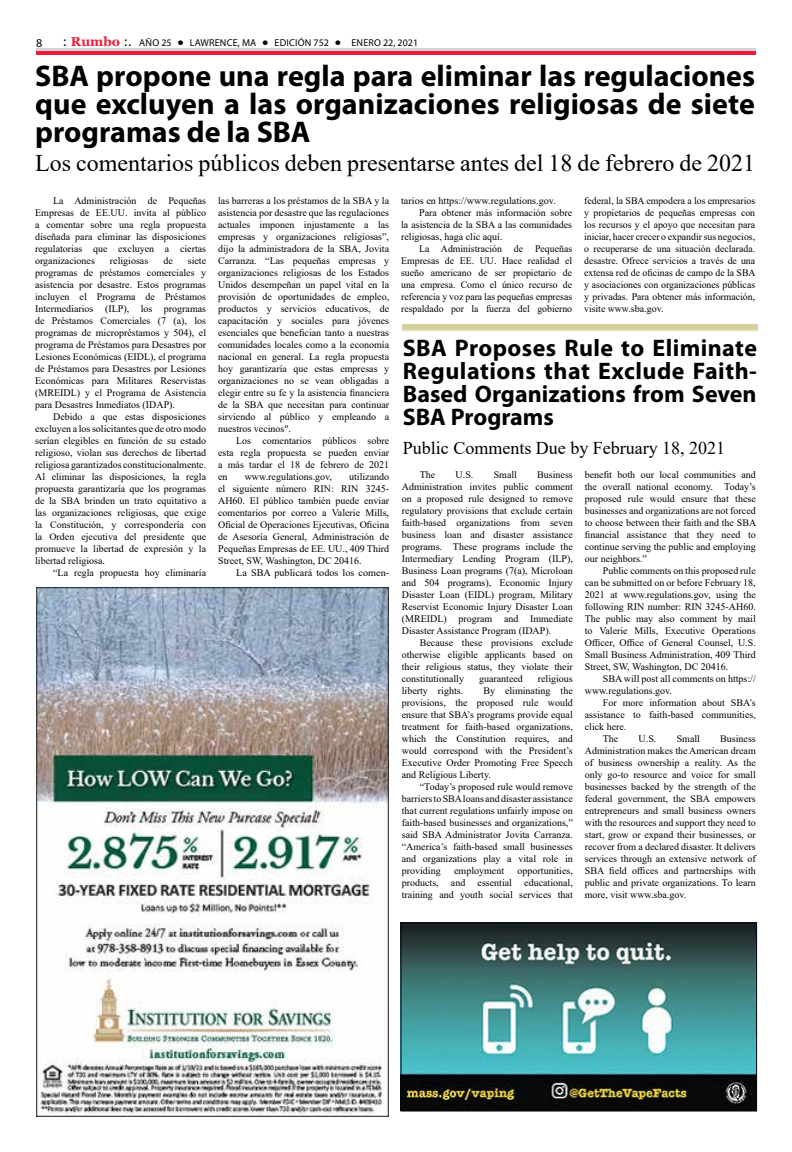
<style>
.page{position:relative;width:792px;height:1152px;background:#fff}
.page>*{position:absolute;margin:0;border:0;box-sizing:border-box;transform-origin:0 0}
.t1{font:700 30px/28px "Myriad Pro";letter-spacing:.005em;color:#000;text-align:justify}
.t2{font:700 24px/23px "Myriad Pro";color:#000;text-align:justify}
.t3{font:24px "Times New Roman";color:#000}
.t4{font:18px "Times New Roman";color:#000}
.t5{font:12px "Myriad Pro";color:#000}
.t6{font:10px/12px "Times New Roman";color:#000;text-align:justify}
.t7{font:10px "Myriad Pro";letter-spacing:.02em;color:#000}
.s1{font-family:"Tahoma";font-size:12px}
.s2{font-family:"Georgia";font-weight:700;font-size:13px;color:#ed1a3b}
.s3{font-family:"Tahoma";font-weight:700;color:#fff}
</style>
<div class="page">
<div style="left:36px;top:50px;width:720px;height:5px;background:#ed1a3b"></div>
<hr style="left:36px;top:48px;width:720px;height:2px;background:#d1d3d4">
<img style="left:403px;top:925px;width:352px;height:184px">
<div style="left:401px;top:923px;width:356px;height:188px;border:1px solid #000711"></div>
<svg style="left:402px;top:324px;width:356px;height:8px;background:#dcd6aa"></svg>
<img style="left:36px;top:587px;width:353px;height:529px">
<p class="t5" style="left:36px;top:36px;width:8px">8</p>
<p class="t7" style="left:63px;top:36px;width:357px"><span class="s1">:</span> <span class="s2">Rumbo</span> <span class="s1">:.</span> AÑO 25 <span class="s3">•</span> LAWRENCE, MA <span class="s3">•</span> EDICIÓN 752 <span class="s3">•</span> ENERO 22, 2021</p>
<h1 class="t1" style="left:35px;top:61px;width:721px">SBA propone una regla para eliminar las regulaciones que excluyen a las organizaciones religiosas de siete programas de la SBA</h1>
<h2 class="t3" style="left:35px;top:146px;width:722px">Los comentarios públicos deben presentarse antes del 18 de febrero de 2021</h2>
<p class="t6" style="left:35px;top:195px;width:173px;text-indent:18px">La Administración de Pequeñas Empresas de EE.UU. invita al público a comentar sobre una regla propuesta diseñada para eliminar las disposiciones regulatorias que excluyen a ciertas organizaciones</p>
<p class="t6" style="left:35px;top:255px;width:173px;text-indent:153px">siete programas de préstamos comerciales y asistencia por desastre. Estos programas incluyen el Programa de Préstamos Intermediarios (ILP), los programas de Préstamos Comerciales (7 (a), los programas de micropréstamos y 504), el programa de Préstamos para Desastres por Lesiones Económicas (EIDL), el programa de Préstamos para Desastres por Lesiones Económicas para Militares Reservistas (MREIDL) y el Programa de Asistencia para Desastres Inmediatos (IDAP).</p>
<p class="t6" style="left:35px;top:411px;width:173px;text-indent:18px">Debido a que estas disposiciones excluyen a los solicitantes que de otro modo serían elegibles en función de su estado religioso, violan sus derechos de libertad religiosa garantizados constitucionalmente.<br>Al eliminar las disposiciones, la regla propuesta garantizaría que los programas de la SBA brinden un trato equitativo a las organizaciones religiosas, que exige la Constitución, y correspondería con la Orden ejecutiva del presidente que promueve la libertad de expresión y la libertad religiosa.</p>
<p class="t6" style="left:53px;top:567px;width:155px">“La regla propuesta hoy eliminaría</p>
<p class="t6" style="left:110px;top:255px;width:40px">religiosas</p>
<p class="t6" style="left:163px;top:255px;width:11px">de</p>
<p class="t6" style="left:218px;top:195px;width:173px">las barreras a los préstamos de la SBA y la asistencia por desastre que las regulaciones actuales imponen injustamente a las empresas y organizaciones religiosas”, dijo la administradora de la SBA, Jovita Carranza. “Las pequeñas empresas y organizaciones religiosas de los Estados Unidos desempeñan un papel vital en la provisión de oportunidades de empleo, productos y servicios educativos, de capacitación y sociales para jóvenes esenciales que benefician tanto a nuestras comunidades locales como a la economía nacional en general. La regla propuesta hoy garantizaría que estas empresas y organizaciones no se vean obligadas a elegir entre su fe y la asistencia financiera de la SBA que necesitan para continuar sirviendo al público y empleando a nuestros vecinos".</p>
<p class="t6" style="left:218px;top:435px;width:173px;text-indent:18px">Los comentarios públicos sobre esta regla propuesta se pueden enviar a más tardar el 18 de febrero de 2021 en</p>
<p class="t6" style="left:218px;top:471px;width:173px;text-indent:131px">utilizando el siguiente número RIN: RIN 3245- AH60. El público también puede enviar comentarios por correo a Valerie Mills, Oficial de Operaciones Ejecutivas, Oficina de Asesoría General, Administración de Pequeñas Empresas de EE. UU., 409 Third Street, SW, Washington, DC 20416.</p>
<p class="t6" style="left:236px;top:567px;width:154px">La SBA publicará todos los comen-</p>
<p class="t6" style="left:245px;top:471px;width:89px">www.regulations.gov,</p>
<p class="t6" style="left:401px;top:195px;width:156px">tarios en https://www.regulations.gov.</p>
<p class="t6" style="left:419px;top:207px;width:155px">Para obtener más información sobre</p>
<p class="t6" style="left:401px;top:219px;width:173px">la asistencia de la SBA a las comunidades</p>
<p class="t6" style="left:401px;top:231px;width:103px">religiosas, haga clic aquí.</p>
<p class="t6" style="left:419px;top:243px;width:155px">La Administración de Pequeñas</p>
<p class="t6" style="left:401px;top:255px;width:173px">Empresas de EE. UU. Hace realidad el</p>
<p class="t6" style="left:401px;top:267px;width:173px">sueño americano de ser propietario de</p>
<p class="t6" style="left:401px;top:279px;width:173px">una empresa. Como el único recurso de</p>
<p class="t6" style="left:401px;top:291px;width:173px">referencia y voz para las pequeñas empresas</p>
<p class="t6" style="left:401px;top:303px;width:173px">respaldado por la fuerza del gobierno</p>
<p class="t6" style="left:584px;top:195px;width:173px">federal, la SBA empodera a los empresarios y propietarios de pequeñas empresas con los recursos y el apoyo que necesitan para iniciar, hacer crecer o expandir sus negocios, o recuperarse de una situación declarada. desastre. Ofrece servicios a través de una extensa red de oficinas de campo de la SBA y asociaciones con organizaciones públicas y privadas. Para obtener más información, visite www.sba.gov.</p>
<h2 class="t2" style="left:403px;top:336px;width:356px">SBA Proposes Rule to Eliminate Regulations that Exclude Faith-Based Organizations from Seven SBA Programs</h2>
<h3 class="t4" style="left:403px;top:435px;width:324px">Public Comments Due by February 18, 2021</h3>
<p class="t6" style="left:402px;top:468px;width:173px;text-indent:135px">Business Administration invites public comment on a proposed rule designed to remove regulatory provisions that exclude certain faith-based organizations from seven business loan and disaster assistance programs. These programs include the Intermediary Lending Program (ILP), Business Loan programs (7(a), Microloan and 504 programs), Economic Injury Disaster Loan (EIDL) program, Military Reservist Economic Injury Disaster Loan (MREIDL) program and Immediate Disaster Assistance Program (IDAP).</p>
<p class="t6" style="left:402px;top:636px;width:173px;text-indent:18px">Because these provisions exclude otherwise eligible applicants based on their religious status, they violate their constitutionally</p>
<p class="t6" style="left:420px;top:468px;width:17px">The</p>
<p class="t6" style="left:456px;top:468px;width:19px">U.S.</p>
<p class="t6" style="left:494px;top:468px;width:25px">Small</p>
<p class="t6" style="left:479px;top:672px;width:45px">guaranteed</p>
<p class="t6" style="left:538px;top:672px;width:36px">religious</p>
<p class="t6" style="left:402px;top:684px;width:173px;text-indent:82px">By eliminating the provisions, the proposed rule would ensure that SBA’s programs provide equal treatment for faith-based organizations, which the Constitution requires, and would correspond with the President’s Executive Order Promoting Free Speech and Religious Liberty.</p>
<p class="t6" style="left:402px;top:780px;width:173px;text-indent:18px">“Today’s proposed rule would remove barriers to SBA loans and disaster assistance that current regulations unfairly impose on faith-based businesses and organizations,” said SBA Administrator Jovita Carranza. “America’s faith-based small businesses and organizations play a vital role in providing</p>
<p class="t6" style="left:402px;top:684px;width:63px">liberty rights.</p>
<p class="t6" style="left:402px;top:864px;width:173px;text-indent:116px">opportunities, products, and essential educational, training and youth social services that</p>
<p class="t6" style="left:454px;top:864px;width:52px">employment</p>
<p class="t6" style="left:585px;top:468px;width:173px">benefit both our local communities and the overall national economy. Today’s proposed rule would ensure that these businesses and organizations are not forced to choose between their faith and the SBA financial assistance that they need to continue serving the public and employing our neighbors.”</p>
<p class="t6" style="left:585px;top:564px;width:173px;text-indent:18px">Public comments on this proposed rule can be submitted on or before February 18, 2021 at www.regulations.gov, using the following RIN number: RIN 3245-AH60.<br>The public may also comment by mail to Valerie Mills, Executive Operations Officer, Office of General Counsel, U.S.<br>Small Business Administration, 409 Third Street, SW, Washington, DC 20416.</p>
<p class="t6" style="left:585px;top:672px;width:173px;text-indent:18px">SBA will post all comments on https:// www.regulations.gov.</p>
<p class="t6" style="left:603px;top:696px;width:155px">For more information about SBA’s</p>
<p class="t6" style="left:585px;top:708px;width:173px">assistance to faith-based communities,</p>
<p class="t6" style="left:585px;top:720px;width:43px">click here.</p>
<p class="t6" style="left:603px;top:732px;width:17px">The</p>
<p class="t6" style="left:639px;top:732px;width:19px">U.S.</p>
<p class="t6" style="left:677px;top:732px;width:25px">Small</p>
<p class="t6" style="left:585px;top:732px;width:173px;text-indent:135px">Business Administration makes the American dream of business ownership a reality. As the only go-to resource and voice for small businesses backed by the strength of the federal government, the SBA empowers entrepreneurs and small business owners with the resources and support they need to start, grow or expand their businesses, or recover from a declared disaster. It delivers services through an extensive network of SBA field offices and partnerships with public and private organizations. To learn more, visit www.sba.gov.</p>
</div>
